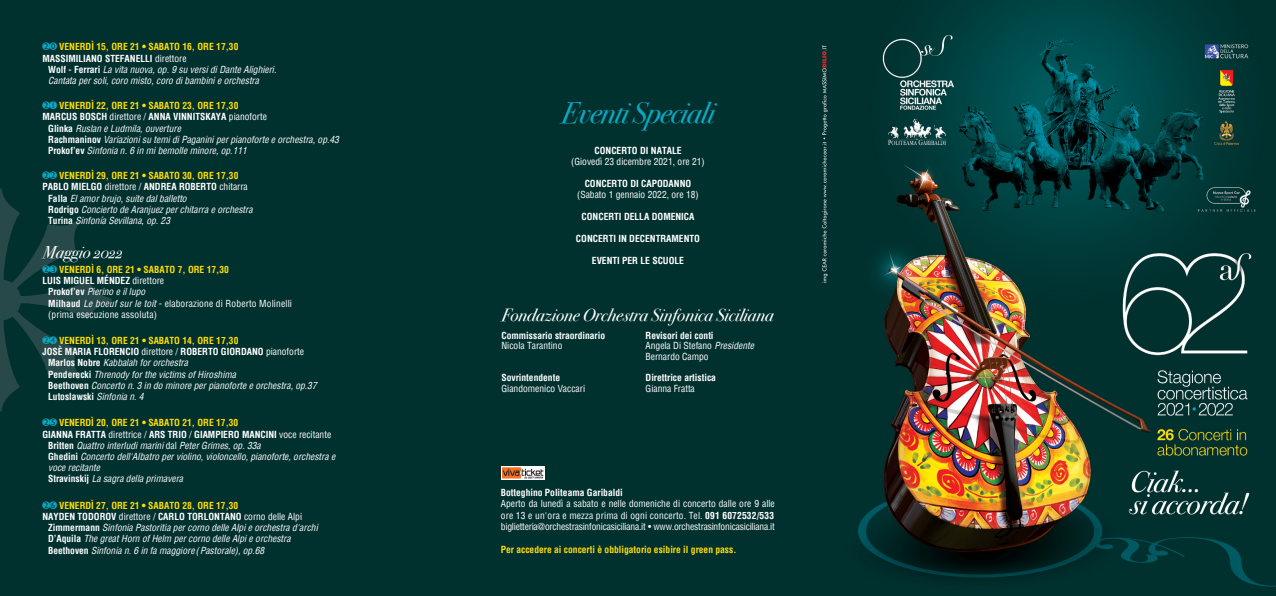
<style>
.page{position:relative;width:1276px;height:596px;background:#fff}
.page>*{position:absolute;margin:0;border:0;box-sizing:border-box;transform-origin:0 0}
.t1{font:30px "Bodoni Svty Two OSITCTT Book It";letter-spacing:-.025em;color:#0da7c1}
.t2{font:17.6px "Bodoni Svty Two OSITCTT Book It";color:#fff}
.t3{font:17px "Bodoni Svty Two OSITCTT Book It";color:#fff}
.t4{font:italic condensed 9.5px "Helvetica";color:#fff}
.t5{font:700 condensed 9.5px "Helvetica";color:#fff}
.t6{font:condensed 9.5px/11.4px "Helvetica";color:#fff;text-align:justify}
.t7{font:700 condensed 9.5px "Helvetica";color:#ffdd01}
.s1{font-family:"Omaha Dings";font-weight:400;font-stretch:normal;color:#0da7c1}
.s2{font-weight:400}
.s3{font-weight:700;font-style:normal}
.s4{font-weight:700}
.s5{font-style:italic}
.s6{font-weight:400;font-style:italic}
.s7{font-style:normal}
</style>
<div class="page">
<img style="left:0;top:0;width:1276px;height:595px">
<svg style="left:501px;top:466px;width:43px;height:13px"></svg>
<svg style="left:502px;top:467px;width:41px;height:11px"></svg>
<div style="left:0;top:188px;width:112px;height:223px;background:#00312f"></div>
<p class="t7" style="left:43px;top:41px;width:197px"><span class="s1">20</span>VENERDÌ 15, ORE 21 • SABATO 16, ORE 17,30</p>
<p class="t5" style="left:43px;top:52px;width:146px">MASSIMILIANO STEFANELLI <span class="s2">direttore</span></p>
<p class="t4" style="left:48px;top:63px;width:230px"><span class="s3">WOLF - FERRARI</span> La vita nuova, op. 9 su versi di Dante Alighieri.</p>
<p class="t4" style="left:48px;top:74px;width:212px">Cantata per soli, coro misto, coro di bambini e orchestra</p>
<p class="t7" style="left:43px;top:99px;width:197px"><span class="s1">21</span>VENERDÌ 22, ORE 21 • SABATO 23, ORE 17,30</p>
<p class="t5" style="left:43px;top:111px;width:226px">MARCUS BOSCH <span class="s2">direttore /</span> ANNA VINNITSKAYA <span class="s2">pianoforte</span></p>
<p class="t4" style="left:48px;top:122px;width:134px"><span class="s3">GLINKA</span> Ruslan e Ludmila, ouverture</p>
<p class="t4" style="left:48px;top:133px;width:292px"><span class="s3">RACHMANINOV</span> Variazioni su temi di Paganini per pianoforte e orchestra, op.43</p>
<p class="t4" style="left:48px;top:144px;width:200px"><span class="s3">PROKOF’EV</span> Sinfonia n. 6 in mi bemolle minore, op.111</p>
<p class="t7" style="left:43px;top:169px;width:197px"><span class="s1">22</span>VENERDÌ 29, ORE 21 • SABATO 30, ORE 17,30</p>
<p class="t5" style="left:43px;top:181px;width:207px">PABLO MIELGO <span class="s2">direttore /</span> ANDREA ROBERTO <span class="s2">chitarra</span></p>
<p class="t4" style="left:48px;top:192px;width:140px"><span class="s3">FALLA</span> El amor brujo, suite dal balletto</p>
<p class="t4" style="left:48px;top:203px;width:206px"><span class="s3">RODRIGO</span> Concierto de Aranjuez per chitarra e orchestra</p>
<p class="t4" style="left:48px;top:214px;width:123px"><span class="s3">TURINA</span> Sinfonía Sevillana, op. 23</p>
<h3 class="t3" style="left:43px;top:241px;width:81px">Maggio 2022</h3>
<p class="t7" style="left:43px;top:263px;width:188px"><span class="s1">23</span>VENERDÌ 6, ORE 21 • SABATO 7, ORE 17,30</p>
<p class="t5" style="left:43px;top:274px;width:123px">LUIS MIGUEL MÉNDEZ <span class="s2">direttore</span></p>
<p class="t4" style="left:48px;top:285px;width:99px"><span class="s3">PROKOF’EV</span> Pierino e il lupo</p>
<p class="t6" style="left:48px;top:297px;width:245px"><span class="s4">MILHAUD</span> <span class="s5">Le boeuf sur le toit</span> - elaborazione di Roberto Molinelli</p>
<p class="t6" style="left:48px;top:308px;width:110px">(prima esecuzione assoluta)</p>
<p class="t7" style="left:43px;top:334px;width:197px"><span class="s1">24</span>VENERDÌ 13, ORE 21 • SABATO 14, ORE 17,30</p>
<p class="t5" style="left:43px;top:345px;width:263px">JOSÈ MARIA FLORENCIO <span class="s2">direttore /</span> ROBERTO GIORDANO <span class="s2">pianoforte</span></p>
<p class="t4" style="left:48px;top:356px;width:141px"><span class="s3">MARLOS NOBRE</span> Kabbalah for orchestra</p>
<p class="t4" style="left:48px;top:368px;width:189px"><span class="s3">PENDERECKI</span> Threnody for the victims of Hiroshima</p>
<p class="t4" style="left:48px;top:379px;width:270px"><span class="s3">BEETHOVEN</span> Concerto n. 3 in do minore per pianoforte e orchestra, op.37</p>
<p class="t5" style="left:48px;top:390px;width:97px">LUTOSLAWSKI <span class="s6">Sinfonia n. 4</span></p>
<p class="t7" style="left:42px;top:416px;width:197px"><span class="s1">25</span>VENERDÌ 20, ORE 21 • SABATO 21, ORE 17,30</p>
<p class="t5" style="left:42px;top:427px;width:290px">GIANNA FRATTA <span class="s2">direttrice /</span> ARS TRIO <span class="s2">/</span> GIAMPIERO MANCINI <span class="s2">voce recitante</span></p>
<p class="t4" style="left:48px;top:439px;width:214px"><span class="s3">BRITTEN</span> Quattro interludi marini <span class="s7">dal</span> Peter Grimes, op. 33a</p>
<p class="t4" style="left:48px;top:450px;width:289px"><span class="s3">GHEDINI</span> Concerto dell'Albatro per violino, violoncello, pianoforte, orchestra e</p>
<p class="t4" style="left:48px;top:461px;width:53px">voce recitante</p>
<p class="t4" style="left:48px;top:472px;width:137px"><span class="s3">STRAVINSKIJ</span> La sagra della primavera</p>
<p class="t7" style="left:42px;top:498px;width:197px"><span class="s1">26</span>VENERDÌ 27, ORE 21 • SABATO 28, ORE 17,30</p>
<p class="t5" style="left:42px;top:510px;width:261px">NAYDEN TODOROV <span class="s2">direttore /</span> CARLO TORLONTANO <span class="s2">corno delle Alpi</span></p>
<p class="t4" style="left:48px;top:521px;width:271px"><span class="s3">ZIMMERMANN</span> Sinfonia Pastoritia per corno delle Alpi e orchestra d'archi</p>
<p class="t4" style="left:48px;top:532px;width:244px"><span class="s3">D’AQUILA</span> The great Horn of Helm per corno delle Alpi e orchestra</p>
<p class="t4" style="left:48px;top:543px;width:218px"><span class="s3">BEETHOVEN</span> Sinfonia n. 6 in fa maggiore (Pastorale), op.68</p>
<h1 class="t1" style="left:561px;top:94px;width:155px">Eventi Speciali</h1>
<p class="t5" style="left:594px;top:144px;width:89px">CONCERTO DI NATALE</p>
<p class="t6" style="left:571px;top:155px;width:135px">(Giovedì 23 dicembre 2021, ore 21)</p>
<p class="t5" style="left:584px;top:177px;width:108px">CONCERTO DI CAPODANNO</p>
<p class="t6" style="left:577px;top:188px;width:123px">(Sabato 1 gennaio 2022, ore 18)</p>
<p class="t5" style="left:581px;top:210px;width:114px">CONCERTI DELLA DOMENICA</p>
<p class="t5" style="left:576px;top:232px;width:126px">CONCERTI IN DECENTRAMENTO</p>
<p class="t5" style="left:592px;top:254px;width:94px">EVENTI PER LE SCUOLE</p>
<h2 class="t2" style="left:501px;top:304px;width:274px">Fondazione Orchestra Sinfonica Siciliana</h2>
<p class="t5" style="left:501px;top:328px;width:105px">COMMISSARIO STRAORDINARIO</p>
<p class="t5" style="left:645px;top:328px;width:70px">REVISORI DEI CONTI</p>
<p class="t6" style="left:501px;top:340px;width:62px">Nicola Tarantino</p>
<p class="t6" style="left:645px;top:340px;width:110px;line-height:10.7px">Angela Di Stefano <span class="s5">Presidente<br></span>Bernardo Campo</p>
<p class="t5" style="left:501px;top:371px;width:60px">SOVRINTENDENTE</p>
<p class="t5" style="left:645px;top:371px;width:72px">DIRETTRICE ARTISTICA</p>
<p class="t6" style="left:501px;top:382px;width:85px">Giandomenico Vaccari</p>
<p class="t6" style="left:645px;top:382px;width:51px">Gianna Fratta</p>
<p class="t5" style="left:501px;top:486px;width:123px">BOTTEGHINO POLITEAMA GARIBALDI</p>
<p class="t6" style="left:501px;top:498px;width:275px">Aperto da lunedì a sabato e nelle domeniche di concerto dalle ore 9 alle ore 13 e un'ora e mezza prima di ogni concerto. Tel. <span class="s4">091 6072532/533 </span>biglietteria@orchestrasinfonicasiciliana.it • www.orchestrasinfonicasiciliana.it</p>
<p class="t7" style="left:501px;top:543px;width:237px">PER ACCEDERE AI CONCERTI È OBBLIGATORIO ESIBIRE IL GREEN PASS.</p>
</div>
